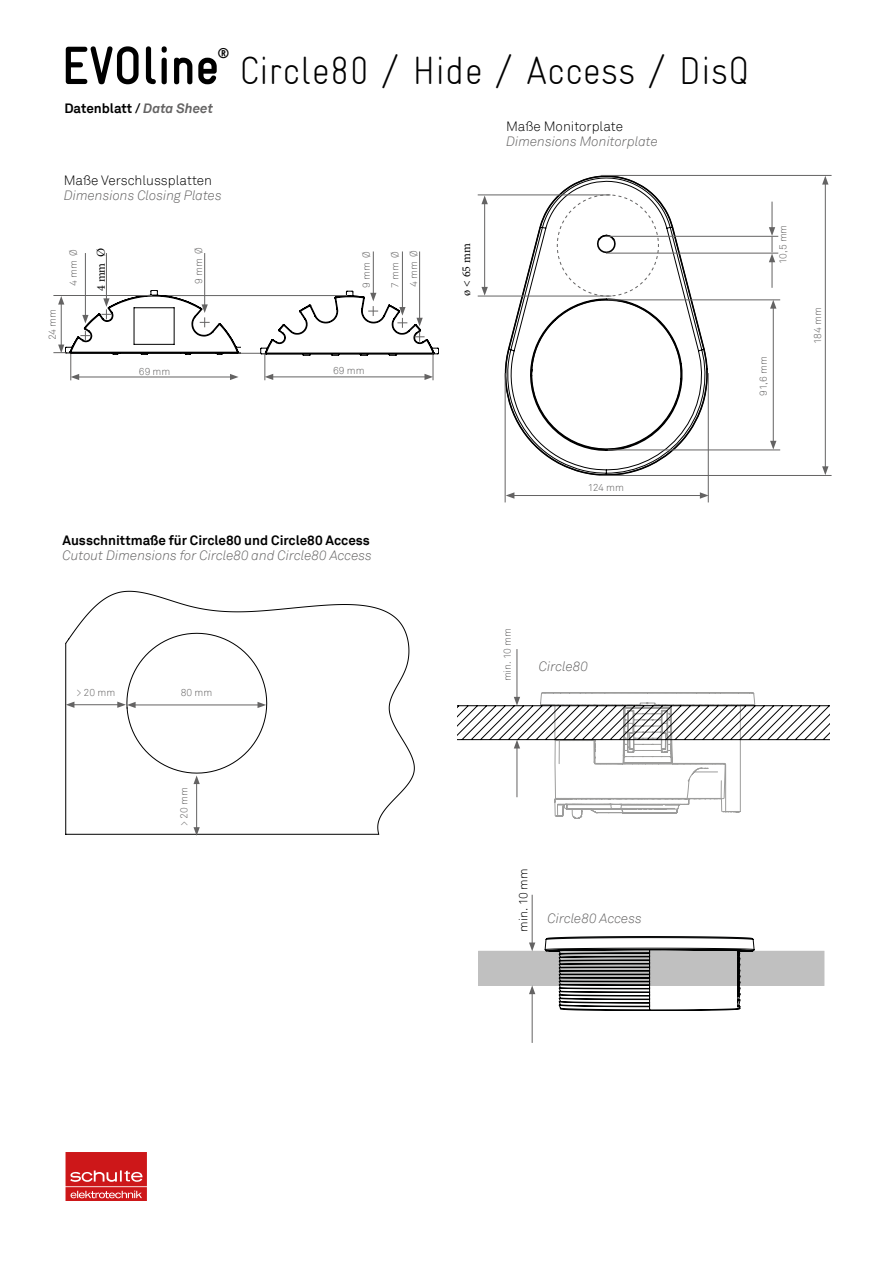
<style>
.page{position:relative;width:893px;height:1263px;background:#fff}
.page>*{position:absolute;margin:0;border:0;box-sizing:border-box;transform-origin:0 0}
.t1{font:700 condensed 54px "Gravur";color:#000}
.t2{font:300 condensed 39px "Gravur";color:#000}
.t3{font:700 condensed 13.95px "Gravur";color:#000}
.Fließtext_Preisliste_GB{font:italic 300 13.5px "Akkurat";color:#646363}
.Fließtext_Preisliste{font:700 13.5px "Akkurat";color:#000}
.Fließtext_Preisliste-2{font:300 13.5px "Akkurat";color:#000}
.t4{font:12px "Minion Pro";color:#000}
.Bemaßung{font:300 12px "Akkurat";color:#000}
.Bemaßung-2{font:300 10.2px "Akkurat";letter-spacing:.01em;color:#646363}
.s1{font-style:italic;color:#646363}
</style>
<div class="page">
<svg style="left:65px;top:1152px;width:82px;height:49px;background:#d43839"></svg>
<svg style="left:73px;top:590px;width:342px;height:229px"></svg>
<svg style="left:65px;top:632px;width:315px;height:203px"></svg>
<hr style="left:133px;top:705px;width:127px;height:1px;background:#646363">
<svg style="left:258px;top:702px;width:8px;height:6px"></svg>
<hr style="left:72px;top:704px;width:48px;height:1px;background:#646363">
<svg style="left:117px;top:702px;width:19px;height:6px"></svg>
<svg style="left:66px;top:702px;width:8px;height:6px"></svg>
<hr style="left:196px;top:782px;width:1px;height:48px;background:#646363">
<svg style="left:193px;top:827px;width:7px;height:9px"></svg>
<svg style="left:193px;top:775px;width:7px;height:9px"></svg>
<hr style="left:517px;top:649px;width:1px;height:50px;background:#646363">
<svg style="left:457px;top:692px;width:372px;height:127px"></svg>
<hr style="left:402px;top:251px;width:1px;height:58px;background:#646363">
<hr style="left:373px;top:251px;width:1px;height:44px;background:#646363">
<hr style="left:419px;top:251px;width:1px;height:69px;background:#646363">
<svg style="left:260px;top:291px;width:179px;height:89px"></svg>
<hr style="left:230px;top:353px;width:31px;height:1px;background:#646363">
<hr style="left:148px;top:295px;width:199px;height:1px;background:#646363">
<hr style="left:106px;top:253px;width:1px;height:48px;background:#646363">
<hr style="left:204px;top:253px;width:1px;height:54px;background:#646363">
<hr style="left:85px;top:253px;width:1px;height:64px;background:#646363">
<svg style="left:53px;top:290px;width:187px;height:90px"></svg>
<svg style="left:505px;top:175px;width:203px;height:301px"></svg>
<hr style="left:505px;top:373px;width:1px;height:129px;background:#646363">
<hr style="left:608px;top:450px;width:172px;height:1px;background:#646363">
<hr style="left:478px;top:195px;width:132px;height:1px;background:#646363">
<hr style="left:600px;top:475px;width:232px;height:1px;background:#646363">
<hr style="left:708px;top:373px;width:1px;height:129px;background:#646363">
<hr style="left:608px;top:299px;width:172px;height:1px;background:#646363">
<hr style="left:606px;top:236px;width:172px;height:1px;background:#646363">
<hr style="left:606px;top:253px;width:172px;height:1px;background:#646363">
<hr style="left:478px;top:296px;width:133px;height:1px;background:#646363">
<hr style="left:601px;top:175px;width:231px;height:1px;background:#646363">
<hr style="left:512px;top:495px;width:190px;height:1px;background:#646363">
<svg style="left:700px;top:492px;width:9px;height:7px"></svg>
<svg style="left:506px;top:492px;width:8px;height:7px"></svg>
<hr style="left:773px;top:306px;width:1px;height:137px;background:#646363">
<svg style="left:770px;top:300px;width:6px;height:9px"></svg>
<svg style="left:770px;top:441px;width:6px;height:9px"></svg>
<hr style="left:484px;top:202px;width:1px;height:87px;background:#646363">
<svg style="left:481px;top:287px;width:7px;height:9px"></svg>
<svg style="left:481px;top:195px;width:7px;height:9px"></svg>
<hr style="left:825px;top:182px;width:1px;height:287px;background:#646363">
<svg style="left:822px;top:176px;width:6px;height:9px"></svg>
<svg style="left:822px;top:466px;width:6px;height:9px"></svg>
<svg style="left:557px;top:194px;width:102px;height:103px"></svg>
<svg style="left:769px;top:202px;width:6px;height:86px"></svg>
<hr style="left:532px;top:895px;width:1px;height:50px;background:#646363">
<svg style="left:529px;top:942px;width:6px;height:9px"></svg>
<hr style="left:532px;top:992px;width:1px;height:51px;background:#646363">
<svg style="left:529px;top:985px;width:6px;height:9px"></svg>
<svg style="left:545px;top:936px;width:209px;height:75px"></svg>
<svg style="left:480px;top:953px;width:342px;height:30px;background:#a6a6a6"></svg>
<h1 class="t1" style="left:62px;top:36px;width:159px">EVOline</h1>
<p class="t3" style="left:218px;top:46px;width:14px">®</p>
<p class="Fließtext_Preisliste" style="left:64px;top:100px;width:150px">Datenblatt / <span class="s1">Data Sheet</span></p>
<p class="Fließtext_Preisliste-2" style="left:64px;top:172px;width:150px">Maße Verschlussplatten</p>
<p class="Fließtext_Preisliste_GB" style="left:64px;top:187px;width:160px">Dimensions Closing Plates</p>
<p class="Bemaßung-2" style="left:46px;top:340px;width:33px;rotate:-90deg">24 mm</p>
<p class="Bemaßung-2" style="left:67px;top:286px;width:38px;rotate:-90deg">4 mm Ø</p>
<p class="Bemaßung-2" style="left:192px;top:284px;width:38px;rotate:-90deg">9 mm Ø</p>
<p class="t4" style="left:93px;top:291px;width:44px;rotate:-90deg">4 mm Ø</p>
<p class="Bemaßung-2" style="left:139px;top:365px;width:33px">69 mm</p>
<h2 class="t2" style="left:239px;top:49px;width:512px">Circle80 / Hide / Access / DisQ</h2>
<p class="Fließtext_Preisliste-2" style="left:506px;top:118px;width:118px">Maße Monitorplate</p>
<p class="Fließtext_Preisliste_GB" style="left:506px;top:133px;width:153px">Dimensions Monitorplate</p>
<p class="Bemaßung-2" style="left:360px;top:288px;width:38px;rotate:-90deg">9 mm Ø</p>
<p class="Bemaßung-2" style="left:408px;top:287px;width:38px;rotate:-90deg">4 mm Ø</p>
<p class="Bemaßung-2" style="left:389px;top:288px;width:38px;rotate:-90deg">7 mm Ø</p>
<p class="Bemaßung-2" style="left:333px;top:364px;width:33px">69 mm</p>
<p class="t4" style="left:458px;top:296px;width:54px;rotate:-90deg">ø &lt; 65 mm</p>
<p class="Bemaßung-2" style="left:777px;top:264px;width:41px;rotate:-90deg">10,5 mm</p>
<p class="Bemaßung-2" style="left:757px;top:396px;width:41px;rotate:-90deg">91,6 mm</p>
<p class="Bemaßung-2" style="left:811px;top:344px;width:39px;rotate:-90deg">184 mm</p>
<p class="Fließtext_Preisliste" style="left:63px;top:531px;width:309px">Ausschnittmaße für Circle80 und Circle80 Access</p>
<p class="Fließtext_Preisliste_GB" style="left:63px;top:547px;width:311px">Cutout Dimensions for Circle80 and Circle80 Access</p>
<p class="Bemaßung-2" style="left:77px;top:686px;width:40px">&gt; 20 mm</p>
<p class="Bemaßung-2" style="left:181px;top:686px;width:33px">80 mm</p>
<p class="Bemaßung-2" style="left:588px;top:482px;width:38px">124 mm</p>
<p class="Bemaßung-2" style="left:501px;top:681px;width:55px;rotate:-90deg">min. 10 mm</p>
<p class="Fließtext_Preisliste_GB" style="left:539px;top:658px;width:51px">Circle80</p>
<p class="Bemaßung-2" style="left:178px;top:826px;width:40px;rotate:-90deg">&gt; 20 mm</p>
<p class="Bemaßung" style="left:516px;top:932px;width:65px;rotate:-90deg">min. 10 mm</p>
<p class="Fließtext_Preisliste_GB" style="left:547px;top:910px;width:96px">Circle80 Access</p>
</div>
